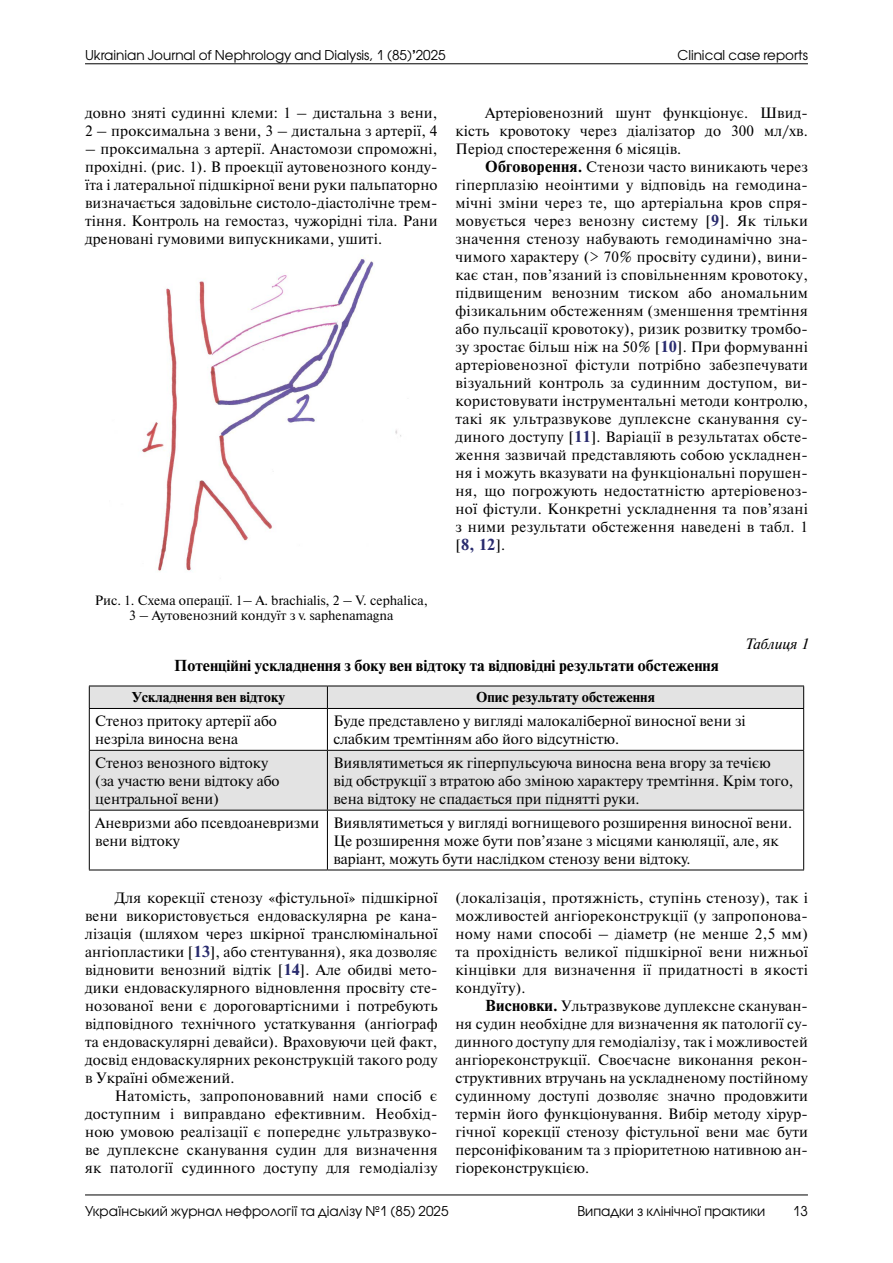
<style>
.page{position:relative;width:893px;height:1263px;background:#fff}
.page>*{position:absolute;margin:0;border:0;box-sizing:border-box;transform-origin:0 0}
.t1{font:15px/18px "Newton C";color:#000}
.t2{font:700 15px "Newton C";color:#000}
.t3{font:italic 15px "Newton C";color:#000}
.t4{font:13.5px "Avant Garde Gothic C";color:#000}
.t5{font:13.5px/15px "Newton C";color:#000;text-align:center}
.t6{font:700 13.5px "Newton C";color:#000}
.s1{font-weight:700}
.s2{font-weight:700;color:#292b6e}
</style>
<div class="page">
<hr style="left:85px;top:1194px;width:723px;height:1px;background:#000">
<hr style="left:85px;top:63px;width:723px;height:1px;background:#000">
<img style="left:142px;top:259px;width:259px;height:313px">
<svg style="left:90px;top:687px;width:713px;height:123px;fill:#e3e3e3"></svg>
<hr style="left:89px;top:686px;width:238px;height:1px;background:#000">
<svg style="left:89px;top:686px;width:1px;height:22px"></svg>
<hr style="left:327px;top:686px;width:477px;height:1px;background:#000">
<svg style="left:327px;top:686px;width:1px;height:22px"></svg>
<svg style="left:803px;top:686px;width:1px;height:22px"></svg>
<hr style="left:89px;top:708px;width:238px;height:1px;background:#000">
<hr style="left:89px;top:709px;width:1px;height:41px;background:#000">
<hr style="left:327px;top:708px;width:477px;height:1px;background:#000">
<hr style="left:327px;top:709px;width:1px;height:41px;background:#000">
<hr style="left:803px;top:709px;width:1px;height:41px;background:#000">
<hr style="left:89px;top:750px;width:238px;height:1px;background:#000">
<hr style="left:89px;top:751px;width:1px;height:59px;background:#000">
<hr style="left:327px;top:750px;width:477px;height:1px;background:#000">
<hr style="left:327px;top:751px;width:1px;height:59px;background:#000">
<hr style="left:803px;top:751px;width:1px;height:59px;background:#000">
<hr style="left:89px;top:810px;width:238px;height:1px;background:#000">
<hr style="left:89px;top:810px;width:1px;height:60px;background:#000">
<hr style="left:327px;top:810px;width:477px;height:1px;background:#000">
<hr style="left:327px;top:810px;width:1px;height:60px;background:#000">
<hr style="left:803px;top:810px;width:1px;height:60px;background:#000">
<hr style="left:89px;top:870px;width:238px;height:1px;background:#000">
<hr style="left:327px;top:870px;width:477px;height:1px;background:#000">
<p class="t4" style="left:85px;top:47px;width:362px">Ukrainian Journal of Nephrology and Dialysis, 1 (85)<span class="s1">’</span>2025</p>
<p class="t4" style="left:677px;top:47px;width:132px">Сlinical case reports</p>
<p class="t1" style="left:85px;top:104px;width:354px">довно зняті судинні клеми: 1 – дистальна з вени,<br>2 – проксимальна з вени, 3 – дистальна з артерії, 4</p>
<p class="t1" style="left:85px;top:140px;width:354px;text-align:justify">– проксимальна з артерії. Анастомози спроможні, прохідні. (рис. 1). В проекції аутовенозного конду&shy;їта і латеральної підшкірної вени руки пальпаторно визначається задовільне систоло-діастолічне трем&shy;тіння. Контроль на гемостаз, чужорідні тіла. Рани дреновані гумовими випускниками, ушиті.</p>
<p class="t5" style="left:95px;top:593px;width:335px">Рис. 1. Схема операції. 1– A. brachialis, 2 – V. cephalica,<br>3 – Аутовенозний кондуїт з v. saphenamagna</p>
<p class="t1" style="left:455px;top:104px;width:354px;text-align:justify;text-indent:30px">Артеріовенозний шунт функціонує. Швид&shy;кість кровотоку через діалізатор до 300 мл/хв.<br>Період спостереження 6 місяців.</p>
<p class="t1" style="left:455px;top:158px;width:354px;text-align:justify;text-indent:30px"><span class="s1">Обговорення.</span> Стенози часто виникають через гіперплазію неоінтими у відповідь на гемодина&shy;мічні зміни через те, що артеріальна кров спря&shy;мовується через венозну систему [<span class="s2">9</span>]. Як тільки значення стенозу набувають гемодинамічно зна&shy;чимого характеру (&gt; 70% просвіту судини), вини&shy;кає стан, пов’язаний із сповільненням кровотоку, підвищеним венозним тиском або аномальним фізикальним обстеженням (зменшення тремтіння або пульсації кровотоку), ризик розвитку тромбо&shy;зу зростає більш ніж на 50% [<span class="s2">10</span>]. При формуванні артеріовенозної фістули потрібно забезпечувати візуальний контроль за судинним доступом, ви&shy;користовувати інструментальні методи контролю, такі як ультразвукове дуплексне сканування су&shy;диного доступу [<span class="s2">11</span>]. Варіації в результатах обсте&shy;ження зазвичай представляють собою ускладнен&shy;ня і можуть вказувати на функціональні порушен&shy;ня, що погрожують недостатністю артеріовеноз&shy;ної фістули. Конкретні ускладнення та пов’язані з ними результати обстеження наведені в табл. 1 [<span class="s2">8, 12</span>].</p>
<p class="t3" style="left:744px;top:635px;width:65px">Таблиця 1</p>
<p class="t2" style="left:174px;top:657px;width:546px">Потенційні ускладнення з боку вен відтоку та відповідні результати обстеження</p>
<p class="t6" style="left:132px;top:689px;width:155px">Ускладнення вен відтоку</p>
<p class="t6" style="left:476px;top:689px;width:180px">Опис результату обстеження</p>
<p class="t1" style="left:95px;top:712px;width:183px">Стеноз притоку артерії або незріла виносна вена</p>
<p class="t1" style="left:333px;top:712px;width:414px">Буде представлено у вигляді малокаліберної виносної вени зі слабким тремтінням або його відсутністю.</p>
<p class="t1" style="left:95px;top:754px;width:186px">Стеноз венозного відтоку (за участю вени відтоку або центральної вени)</p>
<p class="t1" style="left:333px;top:754px;width:461px">Виявлятиметься як гіперпульсуюча виносна вена вгору за течією від обструкції з втратою або зміною характеру тремтіння. Крім того, вена відтоку не спадається при піднятті руки.</p>
<p class="t1" style="left:95px;top:814px;width:225px">Аневризми або псевдоаневризми вени відтоку</p>
<p class="t1" style="left:333px;top:814px;width:460px">Виявлятиметься у вигляді вогнищевого розширення виносної вени.<br>Це розширення може бути пов’язане з місцями канюляції, але, як варіант, можуть бути наслідком стенозу вени відтоку.</p>
<p class="t1" style="left:85px;top:889px;width:354px;text-align:justify;text-indent:30px">Для корекції стенозу «фістульної» підшкірної вени використовується ендоваскулярна ре кана&shy;лізація (шляхом через шкірної транслюмінальної ангіопластики [<span class="s2">13</span>], або стентування), яка дозволяє відновити венозний відтік [<span class="s2">14</span>]. Але обидві мето&shy;дики ендоваскулярного відновлення просвіту сте&shy;нозованої вени є дороговартісними і потребують відповідного технічного устаткування (ангіограф та ендоваскулярні девайси). Враховуючи цей факт, досвід ендоваскулярних реконструкцій такого роду в Україні обмежений.</p>
<p class="t1" style="left:85px;top:1087px;width:354px;text-align:justify;text-indent:30px">Натомість, запропоновавний нами спосіб є доступним і виправдано ефективним. Необхід&shy;ною умовою реалізації є попереднє ультразвуко&shy;ве дуплексне сканування судин для визначення як патології судинного доступу для гемодіалізу</p>
<p class="t1" style="left:455px;top:889px;width:354px;text-align:justify">(локалізація, протяжність, ступінь стенозу), так і можливостей ангіореконструкції (у запропонова&shy;ному нами способі – діаметр (не менше 2,5 мм) та прохідність великої підшкірної вени нижньої кінцівки для визначення ії придатності в якості кондуїту).</p>
<p class="t1" style="left:455px;top:997px;width:354px;text-align:justify;text-indent:30px"><span class="s1">Висновки.</span> Ультразвукове дуплексне скануван&shy;ня судин необхідне для визначення як патології су&shy;динного доступу для гемодіалізу, так і можливостей ангіореконструкції. Своєчасне виконання рекон&shy;структивних втручань на ускладненому постійному судинному доступі дозволяє значно продовжити термін його функціонування. Вибір методу хірур&shy;гічної корекції стенозу фістульної вени має бути персоніфікованим та з пріоритетною нативною ан&shy;гіореконструкцією.</p>
<p class="t4" style="left:85px;top:1203px;width:365px">Український журнал нефрології та діалізу №1 (85) 2025</p>
<p class="t4" style="left:577px;top:1203px;width:189px">Випадки з клінічної практики</p>
<p class="t4" style="left:793px;top:1203px;width:16px">13</p>
</div>
